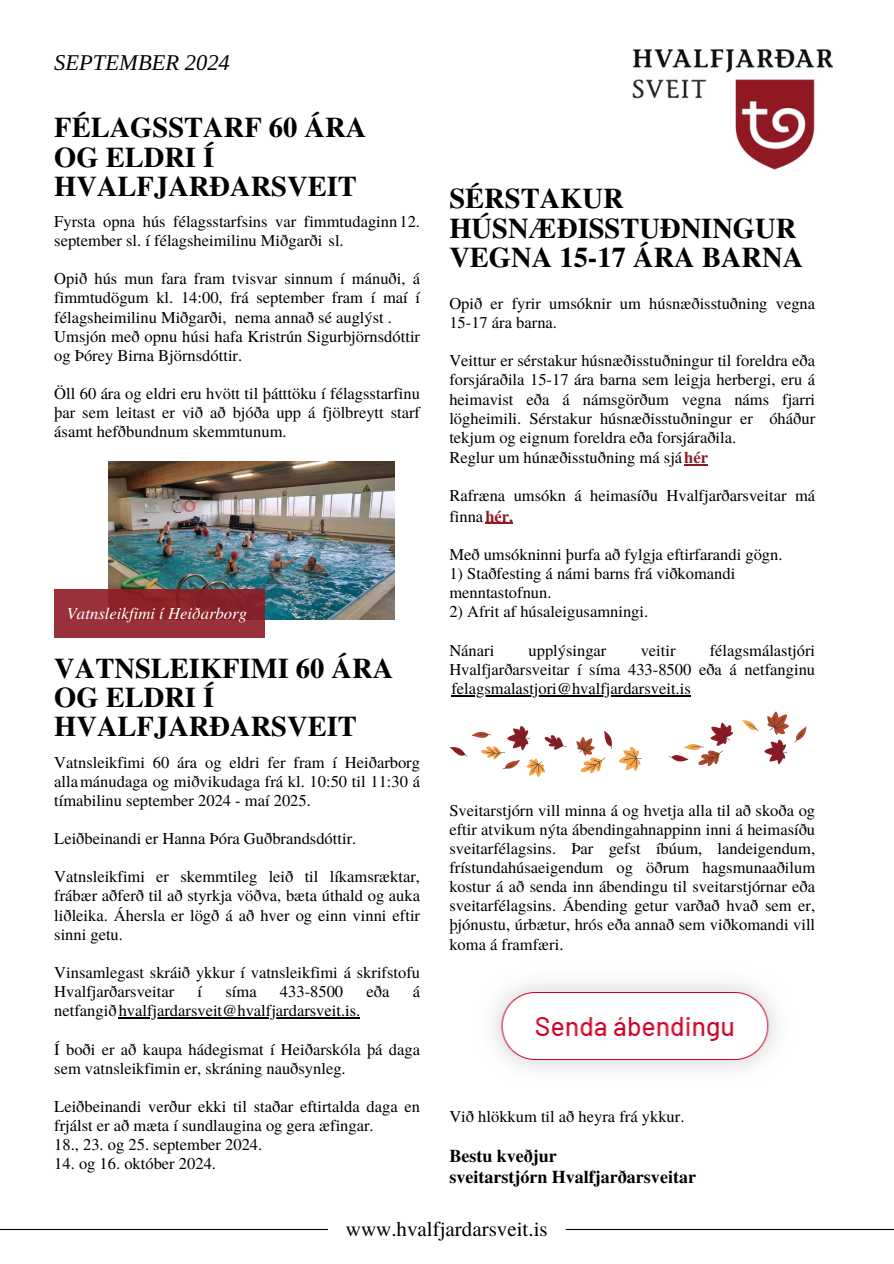
<style>
.page{position:relative;width:894px;height:1264px;background:#fff}
.page>*{position:absolute;margin:0;border:0;box-sizing:border-box;transform-origin:0 0}
.t1{font:700 28.5px/29.2px "Te X Gyre Termes";color:#000}
.t2{font:italic 22.5px "Libra Serif Modern";color:#000}
.t3{font:21px "Te X Gyre Termes";color:#000}
.t4{font:700 18px/20.2px "Te X Gyre Termes";color:#000}
.t5{font:italic 16.8px "Te X Gyre Termes";color:#fff}
.t6{font:16.5px/19.2px "Te X Gyre Termes";color:#000}
.s1{font-weight:700;color:#8f1a24}
</style>
<div class="page">
<hr style="left:0;top:1228px;width:328px;height:1px;background:#000">
<hr style="left:565px;top:1228px;width:328px;height:1px;background:#000">
<img style="left:632px;top:49px;width:200px;height:121px">
<img style="left:493px;top:983px;width:284px;height:87px">
<img style="left:108px;top:461px;width:286px;height:159px">
<svg style="left:54px;top:589px;width:211px;height:49px;background:#922931"></svg>
<svg style="left:742px;top:720px;width:16px;height:11px"></svg>
<svg style="left:764px;top:711px;width:42px;height:53px"></svg>
<svg style="left:669px;top:722px;width:64px;height:45px"></svg>
<svg style="left:576px;top:731px;width:65px;height:43px"></svg>
<svg style="left:450px;top:726px;width:116px;height:50px"></svg>
<hr style="left:119px;top:1017px;width:241px;height:1px;background:#000">
<svg style="left:684px;top:464px;width:24px;height:1px"></svg>
<svg style="left:485px;top:523px;width:28px;height:1px"></svg>
<hr style="left:451px;top:695px;width:239px;height:1px;background:#000">
<p class="t2" style="left:54px;top:50px;width:177px">SEPTEMBER 2024</p>
<h1 class="t1" style="left:54px;top:112px;width:313px">FÉLAGSSTARF 60 ÁRA<br>OG ELDRI Í<br>HVALFJARÐARSVEIT</h1>
<p class="t6" style="left:54px;top:211px;width:367px">Fyrsta opna hús félagsstarfsins var fimmtudaginn12. september sl. í félagsheimilinu Miðgarði sl.</p>
<p class="t6" style="left:54px;top:268px;width:367px;text-align:justify">Opið hús mun fara fram tvisvar sinnum í mánuði, á fimmtudögum kl. 14:00, frá september fram í maí í félagsheimilinu Miðgarði, nema annað sé auglýst .</p>
<p class="t6" style="left:54px;top:326px;width:367px">Umsjón með opnu húsi hafa Kristrún Sigurbjörnsdóttir og Þórey Birna Björnsdóttir.</p>
<p class="t6" style="left:54px;top:383px;width:367px;text-align:justify">Öll 60 ára og eldri eru hvött til þátttöku í félagsstarfinu þar sem leitast er við að bjóða upp á fjölbreytt starf ásamt hefðbundnum skemmtunum.</p>
<p class="t5" style="left:67px;top:601px;width:182px">Vatnsleikfimi í Heiðarborg</p>
<p class="t1" style="left:54px;top:652px;width:340px">VATNSLEIKFIMI 60 ÁRA<br>OG ELDRI Í<br>HVALFJARÐARSVEIT</p>
<p class="t6" style="left:54px;top:751px;width:367px;text-align:justify">Vatnsleikfimi 60 ára og eldri fer fram í Heiðarborg allamánudaga og miðvikudaga frá kl. 10:50 til 11:30 á tímabilinu september 2024 - maí 2025.</p>
<p class="t6" style="left:54px;top:828px;width:303px">Leiðbeinandi er Hanna Þóra Guðbrandsdóttir.</p>
<p class="t6" style="left:54px;top:866px;width:367px;text-align:justify">Vatnsleikfimi er skemmtileg leið til líkamsræktar, frábær aðferð til að styrkja vöðva, bæta úthald og auka liðleika. Áhersla er lögð á að hver og einn vinni eftir sinni getu.</p>
<p class="t6" style="left:54px;top:962px;width:367px">Vinsamlegast skráið ykkur í vatnsleikfimi á skrifstofu<br>Hvalfjarðarsveitar</p>
<p class="t6" style="left:197px;top:981px;width:6px">í</p>
<p class="t6" style="left:225px;top:981px;width:33px">síma</p>
<p class="t6" style="left:280px;top:981px;width:65px">433-8500</p>
<p class="t6" style="left:366px;top:981px;width:24px">eða</p>
<p class="t6" style="left:412px;top:981px;width:9px">á</p>
<p class="t6" style="left:54px;top:1000px;width:307px">netfangið hvalfjardarsveit@hvalfjardarsveit.is.</p>
<p class="t6" style="left:54px;top:1038px;width:367px">Í boði er að kaupa hádegismat í Heiðarskóla þá daga sem vatnsleikfimin er, skráning nauðsynleg.</p>
<p class="t6" style="left:54px;top:1095px;width:367px">Leiðbeinandi verður ekki til staðar eftirtalda daga en frjálst er að mæta í sundlaugina og gera æfingar.</p>
<p class="t6" style="left:54px;top:1134px;width:209px">18., 23. og 25. september 2024.</p>
<p class="t6" style="left:54px;top:1153px;width:163px">14. og 16. október 2024.</p>
<h3 class="t1" style="left:449px;top:182px;width:355px">SÉRSTAKUR<br>HÚSNÆÐISSTUÐNINGUR<br>VEGNA 15-17 ÁRA BARNA</h3>
<p class="t6" style="left:449px;top:293px;width:367px">Opið er fyrir umsóknir um húsnæðisstuðning vegna<br>15-17 ára barna.</p>
<p class="t6" style="left:449px;top:350px;width:367px;text-align:justify">Veittur er sérstakur húsnæðisstuðningur til foreldra eða forsjáraðila 15-17 ára barna sem leigja herbergi, eru á heimavist eða á námsgörðum vegna náms fjarri lögheimili. Sérstakur húsnæðisstuðningur er óháður tekjum og eignum foreldra eða forsjáraðila.</p>
<p class="t6" style="left:449px;top:447px;width:260px">Reglur um húnæðisstuðning má sjá<span class="s1">hér</span></p>
<p class="t6" style="left:449px;top:485px;width:367px;line-height:20.2px">Rafræna umsókn á heimasíðu Hvalfjarðarsveitar má finna<span class="s1">hér.</span></p>
<p class="t6" style="left:449px;top:544px;width:334px">Með umsókninni þurfa að fylgja eftirfarandi gögn.</p>
<p class="t6" style="left:449px;top:563px;width:287px">1) Staðfesting á námi barns frá viðkomandi menntastofnun.</p>
<p class="t6" style="left:449px;top:601px;width:200px">2) Afrit af húsaleigusamningi.</p>
<h4 class="t6" style="left:449px;top:639px;width:46px">Nánari</h4>
<h4 class="t6" style="left:528px;top:639px;width:79px">upplýsingar</h4>
<h4 class="t6" style="left:640px;top:639px;width:36px">veitir</h4>
<h4 class="t6" style="left:449px;top:639px;width:367px;text-align:right">félagsmálastjóri<br>Hvalfjarðarsveitar í síma 433-8500 eða á netfanginu</h4>
<p class="t6" style="left:451px;top:678px;width:241px">felagsmalastjori@hvalfjardarsveit.is</p>
<p class="t6" style="left:449px;top:799px;width:367px;text-align:justify">Sveitarstjórn vill minna á og hvetja alla til að skoða og eftir atvikum nýta ábendingahnappinn inni á heimasíðu sveitarfélagsins. Þar gefst íbúum, landeigendum, frístundahúsaeigendum og öðrum hagsmunaaðilum kostur á að senda inn ábendingu til sveitarstjórnar eða sveitarfélagsins. Ábending getur varðað hvað sem er, þjónustu, úrbætur, hrós eða annað sem viðkomandi vill koma á framfæri.</p>
<h1 class="t6" style="left:449px;top:1105px;width:236px">Við hlökkum til að heyra frá ykkur.</h1>
<p class="t4" style="left:449px;top:1145px;width:248px">Bestu kveðjur<br>sveitarstjórn Hvalfjarðarsveitar</p>
<p class="t3" style="left:346px;top:1213px;width:203px">www.hvalfjardarsveit.is</p>
</div>
